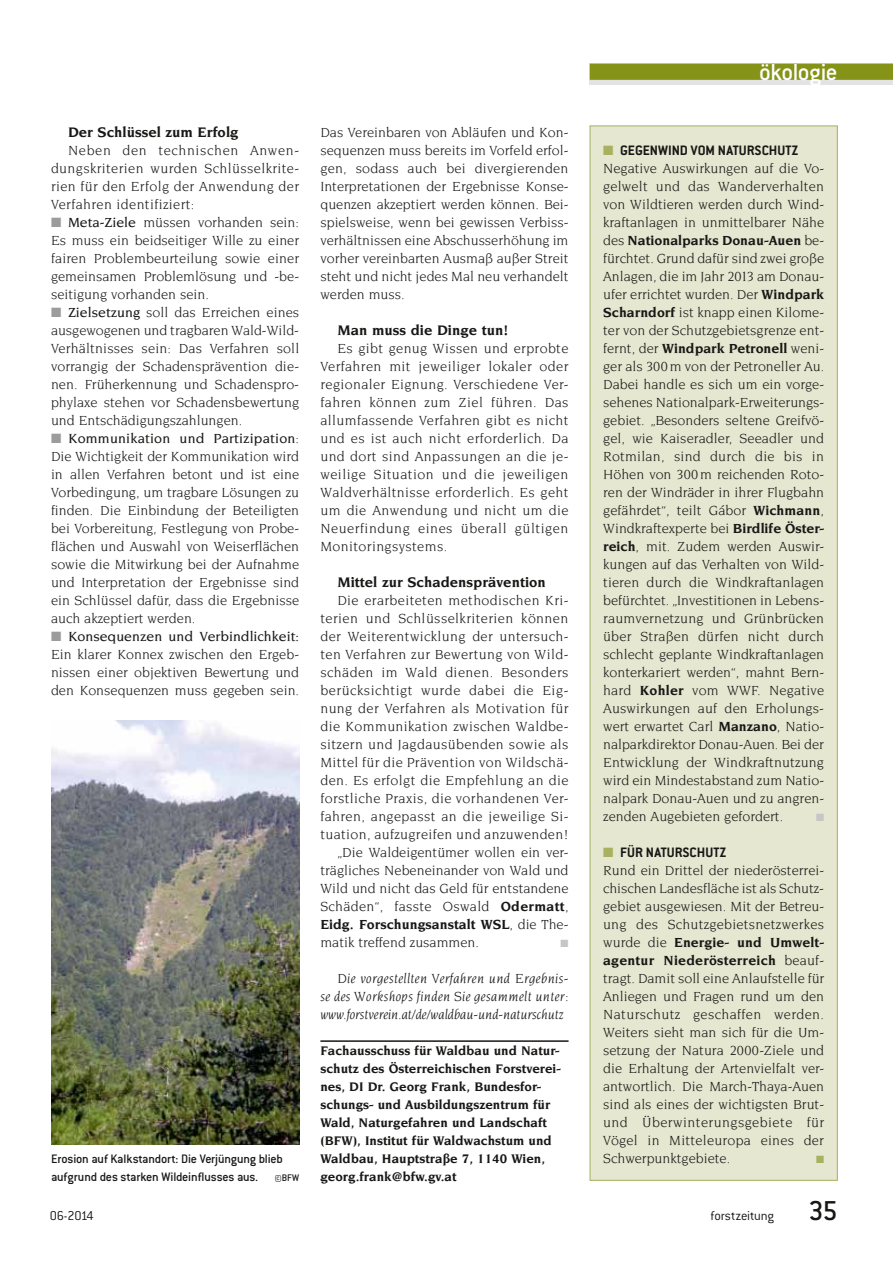
<style>
.page{position:relative;width:893px;height:1263px;background:#fff}
.page>*{position:absolute;margin:0;border:0;box-sizing:border-box;transform-origin:0 0}
.t1{font:500 25.5px "Conduit ITC Pro";letter-spacing:-.015em;color:#fff}
.t2{font:700 15px "Novarese Std";color:#181716}
.t3{font:700 15px "Conduit ITC Pro";color:#181716}
.t4{font:14.25px/18px "Novarese Std";letter-spacing:.025em;color:#181716;text-align:justify}
.t5{font:italic 14.25px/18px "Novarese Std";letter-spacing:-.005em;color:#181716;text-align:justify}
.t6{font:14.25px "Novarese Std";color:#181716}
.t7{font:700 14.25px "Novarese Std";color:#181716}
.t8{font:300 14.1px "Conduit ITC Pro";letter-spacing:-.015em;color:#181716}
.t9{font:700 13.5px/18px "Novarese Std";color:#181716}
.t10{font:500 13.5px/18px "Conduit ITC Pro";letter-spacing:-.01em;color:#181716}
.t11{font:10.5px "Zapf Dingbats ITC";color:#c5c6c6}
.t12{font:10.5px "Zapf Dingbats ITC";color:#a9b05f}
.s1{color:#9c9c9d}
.s2{font-weight:500}
.s3{font-size:10.5px}
.s4{font-weight:700}
.s5{font-weight:400}
.s6{color:#a9b05f}
.s7{font-weight:500;font-size:30px}
</style>
<div class="page">
<hr style="left:320px;top:1040px;width:249px;height:2px;background:#181716">
<img style="left:51px;top:720px;width:248px;height:424px">
<div style="left:590px;top:126px;width:247px;height:1054px;background:#e5e7d0"></div>
<div style="left:590px;top:64px;width:303px;height:21px;background:#e3e3e3"></div>
<div style="left:590px;top:64px;width:303px;height:16px;background:#869319"></div>
<p class="t2" style="left:68px;top:123px;width:172px">Der Schlüssel zum Erfolg</p>
<p class="t4" style="left:51px;top:141px;width:250px;text-indent:17px">Neben den technischen Anwen&shy;dungskriterien wurden Schlüsselkrite&shy;rien für den Erfolg der Anwendung der Verfahren identifiziert:</p>
<p class="t4" style="left:51px;top:213px;width:250px"><span class="s1">■</span> <span class="s2">Meta-Ziele</span> müssen vorhanden sein:<br>Es muss ein beidseitiger Wille zu einer fairen Problembeurteilung sowie einer gemeinsamen Problemlösung und -be&shy;seitigung vorhanden sein.</p>
<p class="t4" style="left:51px;top:303px;width:250px"><span class="s1">■</span> <span class="s2">Zielsetzung</span> soll das Erreichen eines ausgewogenen und tragbaren Wald-Wild-Verhältnisses sein: Das Verfahren soll vorrangig der Schadensprävention die&shy;nen. Früherkennung und Schadenspro&shy;phylaxe stehen vor Schadensbewertung und Entschädigungszahlungen.</p>
<p class="t4" style="left:51px;top:429px;width:250px"><span class="s1">■</span> <span class="s2">Kommunikation und Partizipation</span>:<br>Die Wichtigkeit der Kommunikation wird in allen Verfahren betont und ist eine Vorbedingung, um tragbare Lösungen zu finden. Die Einbindung der Beteiligten bei Vorbereitung, Festlegung von Probe&shy;flächen und Auswahl von Weiserflächen sowie die Mitwirkung bei der Aufnahme und Interpretation der Ergebnisse sind ein Schlüssel dafür, dass die Ergebnisse auch akzeptiert werden.</p>
<p class="t4" style="left:51px;top:627px;width:250px"><span class="s1">■</span> <span class="s2">Konsequenzen und Verbindlichkeit:<br></span>Ein klarer Konnex zwischen den Ergeb&shy;nissen einer objektiven Bewertung und den Konsequenzen muss gegeben sein.</p>
<p class="t10" style="left:51px;top:1149px;width:250px">Erosion auf Kalkstandort: Die Verjüngung blieb aufgrund des starken Wildeinflusses aus. <span class="s3">©BFW</span></p>
<p class="t4" style="left:320px;top:123px;width:250px">Das Vereinbaren von Abläufen und Kon&shy;sequenzen muss bereits im Vorfeld erfol&shy;gen, sodass auch bei divergierenden Interpretationen der Ergebnisse Konse&shy;quenzen akzeptiert werden können. Bei&shy;spielsweise, wenn bei gewissen Verbiss&shy;verhältnissen eine Abschusserhöhung im vorher vereinbarten Ausmaß außer Streit steht und nicht jedes Mal neu verhandelt werden muss.</p>
<p class="t2" style="left:337px;top:321px;width:172px">Man muss die Dinge tun!</p>
<p class="t4" style="left:320px;top:339px;width:250px;text-indent:17px">Es gibt genug Wissen und erprobte Verfahren mit jeweiliger lokaler oder regionaler Eignung. Verschiedene Ver&shy;fahren können zum Ziel führen. Das allumfassende Verfahren gibt es nicht und es ist auch nicht erforderlich. Da und dort sind Anpassungen an die je&shy;weilige Situation und die jeweiligen Waldverhältnisse erforderlich. Es geht um die Anwendung und nicht um die Neuerfindung eines überall gültigen Monitoringsystems.</p>
<p class="t2" style="left:337px;top:573px;width:210px">Mittel zur Schadensprävention</p>
<p class="t4" style="left:337px;top:591px;width:233px">Die erarbeiteten methodischen Kri-</p>
<p class="t4" style="left:320px;top:609px;width:249px">terien und Schlüsselkriterien können</p>
<p class="t4" style="left:320px;top:627px;width:250px">der Weiterentwicklung der untersuch-</p>
<p class="t4" style="left:320px;top:645px;width:250px">ten Verfahren zur Bewertung von Wild-</p>
<p class="t4" style="left:320px;top:663px;width:250px">schäden im Wald dienen. Besonders</p>
<p class="t4" style="left:320px;top:681px;width:249px">berücksichtigt wurde dabei die Eig-</p>
<p class="t4" style="left:320px;top:699px;width:250px">nung der Verfahren als Motivation für</p>
<p class="t4" style="left:320px;top:717px;width:250px">die Kommunikation zwischen Waldbe-</p>
<p class="t4" style="left:320px;top:735px;width:250px">sitzern und Jagdausübenden sowie als</p>
<p class="t4" style="left:320px;top:753px;width:250px">Mittel für die Prävention von Wildschä-</p>
<p class="t4" style="left:320px;top:771px;width:250px">den. Es erfolgt die Empfehlung an die</p>
<p class="t4" style="left:320px;top:789px;width:250px">forstliche Praxis, die vorhandenen Ver-</p>
<p class="t4" style="left:320px;top:807px;width:250px">fahren, angepasst an die jeweilige Si-</p>
<p class="t4" style="left:320px;top:825px;width:250px">tuation, aufzugreifen und anzuwenden!</p>
<p class="t6" style="left:337px;top:844px;width:233px">„Die Waldeigentümer wollen ein ver-</p>
<p class="t6" style="left:320px;top:862px;width:250px">trägliches Nebeneinander von Wald und</p>
<p class="t6" style="left:320px;top:880px;width:250px">Wild und nicht das Geld für entstandene</p>
<p class="t4" style="left:320px;top:897px;width:250px">Schäden“, fasste Oswald <span class="s4">Odermatt</span>,</p>
<p class="t7" style="left:320px;top:916px;width:250px">Eidg. Forschungsanstalt WSL<span class="s5">, die The-</span></p>
<p class="t6" style="left:320px;top:934px;width:160px">matik treffend zusammen.</p>
<p class="t11" style="left:561px;top:938px;width:9px">■</p>
<p class="t5" style="left:320px;top:969px;width:250px;text-indent:17px">Die vorgestellten Verfahren und Ergebnis&shy;se des Workshops finden Sie gesammelt unter: www.forstverein.at/de/waldbau-und-naturschutz</p>
<p class="t9" style="left:320px;top:1041px;width:242px">Fachausschuss für Waldbau und Natur&shy;schutz des Österreichischen Forstverei&shy;nes, DI Dr. Georg Frank, Bundesfor&shy;schungs- und Ausbildungszentrum für Wald, Naturgefahren und Landschaft (BFW), Institut für Waldwachstum und Waldbau, Hauptstraße 7, 1140 Wien, georg.frank@bfw.gv.at</p>
<h1 class="t1" style="left:759px;top:58px;width:80px">ökologie</h1>
<p class="t3" style="left:603px;top:141px;width:197px"><span class="s6">■</span> GEGENWIND VOM NATURSCHUTZ</p>
<p class="t4" style="left:603px;top:159px;width:223px">Negative Auswirkungen auf die Vo&shy;gelwelt und das Wanderverhalten von Wildtieren werden durch Wind&shy;kraftanlagen in unmittelbarer Nähe des <span class="s4">Nationalparks Donau-Auen</span> be&shy;fürchtet. Grund dafür sind zwei große Anlagen, die im Jahr 2013 am Donau&shy;ufer errichtet wurden. Der <span class="s4">Windpark Scharndorf</span> ist knapp einen Kilome&shy;ter von der Schutzgebietsgrenze ent&shy;fernt, der <span class="s4">Windpark Petronell</span> weni&shy;ger als 300 m von der Petroneller Au.<br>Dabei handle es sich um ein vorge&shy;sehenes Nationalpark-Erweiterungs&shy;gebiet. „Besonders seltene Greifvö&shy;gel, wie Kaiseradler, Seeadler und Rotmilan, sind durch die bis in Höhen von 300m reichenden Roto&shy;ren der Windräder in ihrer Flugbahn gefährdet“, teilt Gábor <span class="s4">Wichmann</span>, Windkraftexperte bei <span class="s4">Birdlife Öster&shy;reich</span>, mit. Zudem werden Auswir&shy;kungen auf das Verhalten von Wild&shy;tieren durch die Windkraftanlagen befürchtet. „Investitionen in Lebens&shy;raumvernetzung und Grünbrücken über Straßen dürfen nicht durch schlecht geplante Windkraftanlagen konterkariert werden“, mahnt Bern&shy;hard <span class="s4">Kohler</span> vom WWF. Negative Auswirkungen auf den Erholungs&shy;wert erwartet Carl <span class="s4">Manzano</span>, Natio&shy;nalparkdirektor Donau-Auen. Bei der Entwicklung der Windkraftnutzung wird ein Mindestabstand zum Natio&shy;nalpark Donau-Auen und zu angren&shy;zenden Augebieten gefordert.</p>
<p class="t11" style="left:816px;top:812px;width:9px">■</p>
<p class="t3" style="left:603px;top:843px;width:125px"><span class="s6">■</span> FÜR NATURSCHUTZ</p>
<p class="t4" style="left:603px;top:861px;width:223px">Rund ein Drittel der niederösterrei&shy;chischen Landesfläche ist als Schutz&shy;gebiet ausgewiesen. Mit der Betreu&shy;ung des Schutzgebietsnetzwerkes wurde die <span class="s4">Energie- und Umwelt&shy;agentur Niederösterreich</span> beauf&shy;tragt. Damit soll eine Anlaufstelle für Anliegen und Fragen rund um den Naturschutz geschaffen werden.<br>Weiters sieht man sich für die Um&shy;setzung der Natura 2000-Ziele und die Erhaltung der Artenvielfalt ver&shy;antwortlich. Die March-Thaya-Auen sind als eines der wichtigsten Brut&shy;und Überwinterungsgebiete für Vögel in Mitteleuropa eines der Schwerpunktgebiete.</p>
<p class="t12" style="left:816px;top:1154px;width:9px">■</p>
<p class="t8" style="left:50px;top:1208px;width:46px">06-2014</p>
<p class="t8" style="left:711px;top:1208px;width:129px">forstzeitung <span class="s7">35</span></p>
</div>
